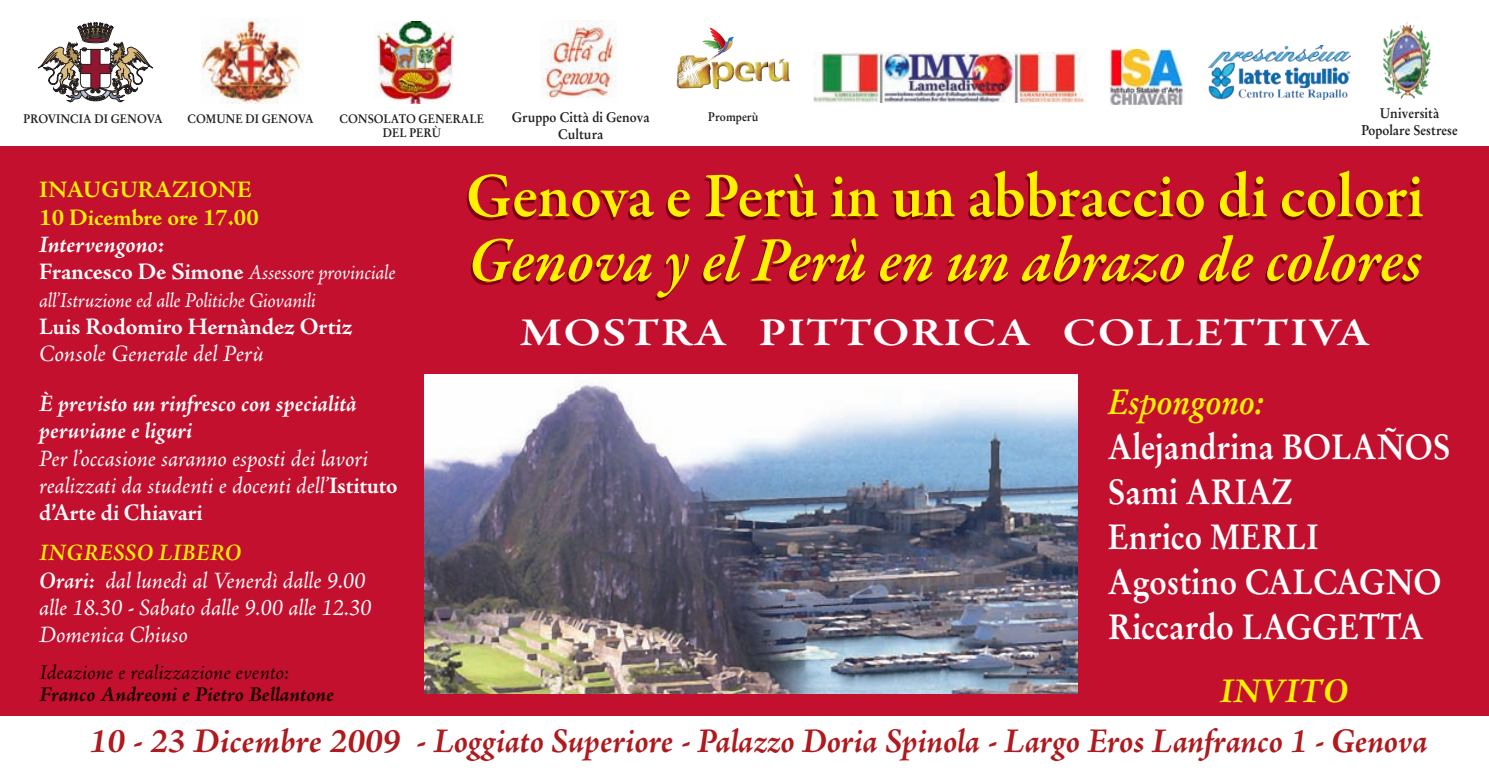
<style>
.page{position:relative;width:1489px;height:780px;background:#fff}
.page>*{position:absolute;margin:0;border:0;box-sizing:border-box;transform-origin:0 0}
.prog{font:600 64.25px "Garamond Premr Pro";color:#fff101}
.tit{font:italic 600 64.25px "Garamond Premr Pro";color:#fff101}
.prog-2{font:600 40px "Garamond Premr Pro";letter-spacing:.025em;color:#fff;scale:1.2 1}
.df{font:italic 700 35px "Adobe Jenson Pro";color:#ae1a1e}
.df-2{font:700 35px "Stempel Garamond LT Std";color:#fff;scale:.9 1}
.df-3{font:italic 700 35px "Stempel Garamond LT Std";color:#fff101;scale:.9 1}
.Normale{font:italic 700 35px "Adobe Jenson Pro";color:#fff101}
.az{font:italic 23.75px/27.2px "Adobe Jenson Pro";letter-spacing:-.005em;color:#fff}
.az-2{font:italic 700 23.75px/27.2px "Adobe Jenson Pro";color:#fff}
.az-3{font:700 23.75px/27.2px "Adobe Jenson Pro";letter-spacing:-.005em;color:#fff}
.az-4{font:700 23.75px "Adobe Jenson Pro";color:#fff101}
.az-5{font:italic 600 23.75px "Adobe Jenson Pro";letter-spacing:.015em;color:#fff101}
.az-6{font:italic 21.5px/27.2px "Adobe Jenson Pro";letter-spacing:-.015em;color:#fff;scale:.95 1}
.Normale-2{font:italic 700 21.25px "Adobe Jenson Pro";letter-spacing:-.005em;color:#170000}
.Normale-3{font:italic 21.25px "Adobe Jenson Pro";letter-spacing:-.005em;color:#170000}
.qtqt{font:700 14px/16.8px "Stempel Garamond LT Std";color:#231f20;text-align:center;scale:.9 1}
.t1{font:700 12.25px "Stempel Garamond LT Std";color:#231f20;scale:.9 1}
.s1{font-weight:700;font-style:normal;font-size:23.75px}
.s2{font-weight:400;font-style:italic}
.s3{font-weight:700;font-style:normal}
.s4{font-weight:600}
</style>
<div class="page">
<div style="left:0;top:146px;width:1488px;height:570px;background:#c3102e"></div>
<img style="left:424px;top:374px;width:653px;height:319px">
<img style="left:374px;top:21px;width:81px;height:83px">
<svg style="left:38px;top:23px;width:115px;height:80px"></svg>
<img style="left:202px;top:19px;width:99px;height:84px">
<svg style="left:702px;top:28px;width:32px;height:39px"></svg>
<img style="left:676px;top:55px;width:35px;height:33px">
<img style="left:813px;top:53px;width:273px;height:49px">
<img style="left:540px;top:21px;width:76px;height:78px">
<img style="left:1208px;top:45px;width:142px;height:54px">
<img style="left:1383px;top:22px;width:48px;height:77px">
<img style="left:1109px;top:50px;width:75px;height:55px">
<p class="t1" style="left:23px;top:111px;width:156px">PROVINCIA DI GENOVA</p>
<p class="t1" style="left:188px;top:111px;width:142px">COMUNE DI GENOVA</p>
<p class="t1" style="left:339px;top:111px;width:162px">CONSOLATO GENERALE</p>
<p class="t1" style="left:383px;top:126px;width:66px">DEL PERÙ</p>
<p class="qtqt" style="left:511px;top:109px;width:155px">Gruppo Città di Genova<br>Cultura</p>
<p class="t1" style="left:708px;top:109px;width:57px">Promperù</p>
<p class="qtqt" style="left:1379px;top:105px;width:68px">Università</p>
<p class="qtqt" style="left:1361px;top:122px;width:108px">Popolare Sestrese</p>
<p class="az-4" style="left:39px;top:176px;width:214px">INAUGURAZIONE</p>
<p class="az-4" style="left:39px;top:203px;width:221px">10 Dicembre ore 17.00</p>
<p class="az-2" style="left:39px;top:232px;width:126px">Intervengono:</p>
<p class="az-6" style="left:39px;top:260px;width:376px"><span class="s1">Francesco De Simone</span> Assessore provinciale all’Istruzione ed alle Politiche Giovanili</p>
<p class="az-3" style="left:39px;top:313px;width:314px">Luis Rodomiro Hernàndez Ortiz<br><span class="s2">Console Generale del Perù</span></p>
<p class="az-2" style="left:39px;top:392px;width:319px">È previsto un rinfresco con specialità peruviane e liguri</p>
<p class="az" style="left:39px;top:446px;width:360px">Per l’occasione saranno esposti dei lavori realizzati da studenti e docenti dell’<span class="s3">Istituto d’Arte di Chiavari</span></p>
<p class="az-5" style="left:39px;top:539px;width:203px">INGRESSO LIBERO</p>
<p class="az" style="left:39px;top:568px;width:334px"><span class="s4">Orari:</span> dal lunedì al Venerdì dalle 9.00 alle 18.30 <span class="s4">-</span> Sabato dalle 9.00 alle 12.30<br>Domenica Chiuso</p>
<p class="Normale-3" style="left:40px;top:660px;width:251px">Ideazione e realizzazione evento:</p>
<p class="Normale-2" style="left:40px;top:682px;width:296px">Franco Andreoni e Pietro Bellantone</p>
<p class="prog" style="left:466px;top:157px;width:959px">Genova e Perù in un abbraccio di colori</p>
<p class="tit" style="left:468px;top:220px;width:955px">Genova y el Perù en un abrazo de colores</p>
<p class="prog-2" style="left:520px;top:308px;width:709px">MOSTRA PITTORICA COLLETTIVA</p>
<p class="df-3" style="left:1107px;top:380px;width:174px">Espongono:</p>
<p class="df-2" style="left:1107px;top:425px;width:382px">Alejandrina BOLAÑOS</p>
<p class="df-2" style="left:1107px;top:470px;width:207px">Sami ARIAZ</p>
<p class="df-2" style="left:1107px;top:515px;width:236px">Enrico MERLI</p>
<p class="df-2" style="left:1107px;top:560px;width:372px">Agostino CALCAGNO</p>
<p class="df-2" style="left:1107px;top:605px;width:353px">Riccardo LAGGETTA</p>
<p class="Normale" style="left:1220px;top:671px;width:129px">INVITO</p>
<p class="df" style="left:89px;top:721px;width:1339px">10 - 23 Dicembre 2009 - Loggiato Superiore - Palazzo Doria Spinola - Largo Eros Lanfranco 1 - Genova</p>
</div>
